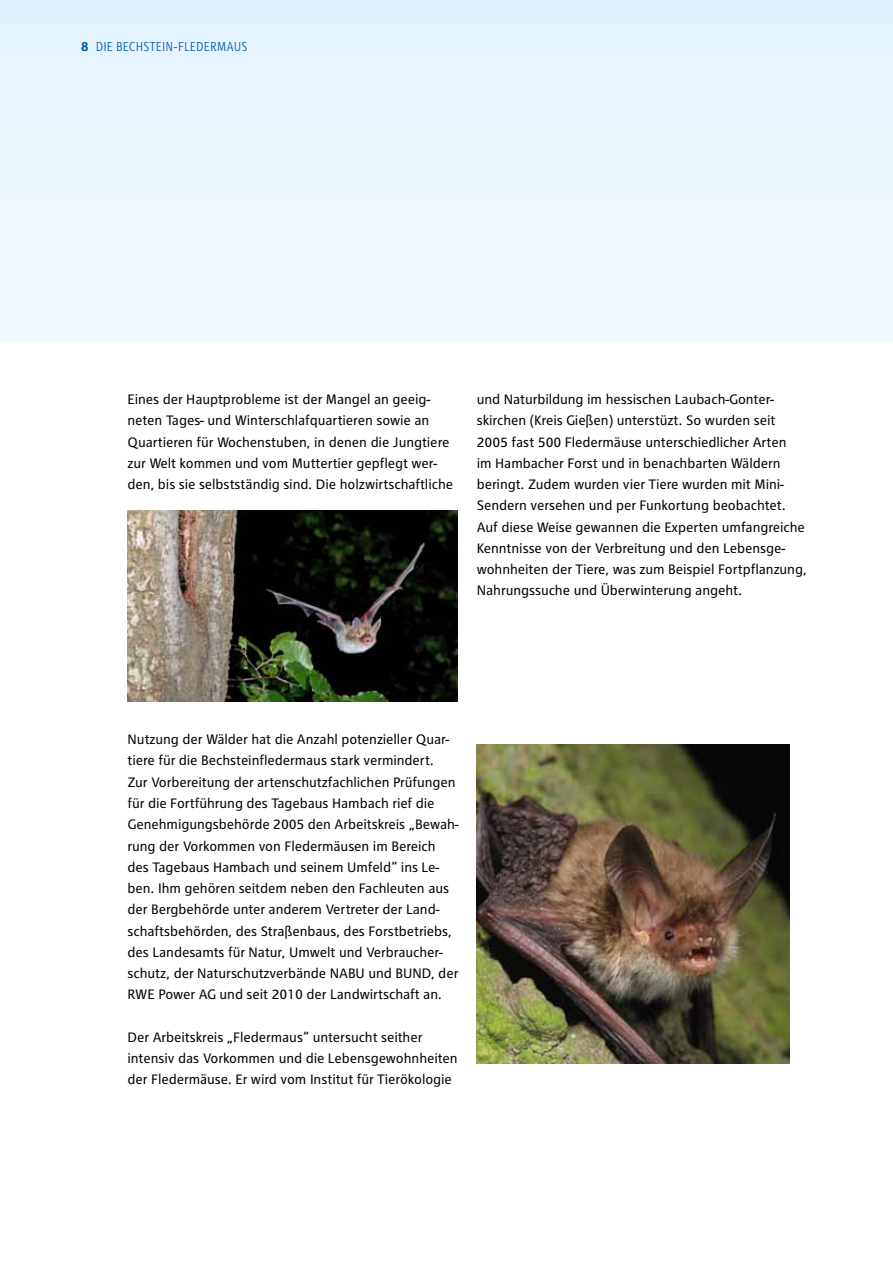
<style>
.page{position:relative;width:893px;height:1263px;background:#fff}
.page>*{position:absolute;margin:0;border:0;box-sizing:border-box;transform-origin:0 0}
.t1{font:14.25px/21.3px "RWE Text";letter-spacing:-.005em;color:#000}
.t2{font:300 condensed 13.5px "RWE Text";letter-spacing:.015em;color:#005da9}
.t3{font:700 13.5px "RWE Text";color:#005da9}
</style>
<div class="page">
<div style="left:0;top:0;width:893px;height:340px;background:#ecf7fe"></div>
<img style="left:128px;top:510px;width:329px;height:192px">
<img style="left:477px;top:744px;width:313px;height:319px">
<p class="t3" style="left:81px;top:39px;width:10px">8</p>
<p class="t2" style="left:96px;top:39px;width:153px">DIE BECHSTEIN-FLEDERMAUS</p>
<p class="t1" style="left:128px;top:388px;width:327px">Eines der Hauptprobleme ist der Mangel an geeig&shy;neten Tages- und Winterschlafquartieren sowie an Quartieren für Wochenstuben, in denen die Jungtiere zur Welt kommen und vom Muttertier gepflegt wer&shy;den, bis sie selbstständig sind. Die holzwirtschaftliche</p>
<p class="t1" style="left:477px;top:388px;width:332px">und Naturbildung im hessischen Laubach-Gonter&shy;skirchen (Kreis Gießen) unterstüzt. So wurden seit 2005 fast 500 Fledermäuse unterschiedlicher Arten<br>im Hambacher Forst und in benachbarten Wäldern beringt. Zudem wurden vier Tiere wurden mit Mini-Sendern versehen und per Funkortung beobachtet.<br>Auf diese Weise gewannen die Experten umfangreiche Kenntnisse von der Verbreitung und den Lebensge&shy;wohnheiten der Tiere, was zum Beispiel Fortpflanzung, Nahrungssuche und Überwinterung angeht.</p>
<p class="t1" style="left:128px;top:729px;width:333px">Nutzung der Wälder hat die Anzahl potenzieller Quar&shy;tiere für die Bechsteinfledermaus stark vermindert.<br>Zur Vorbereitung der artenschutzfachlichen Prüfungen für die Fortführung des Tagebaus Hambach rief die Genehmigungsbehörde 2005 den Arbeitskreis „Bewah&shy;rung der Vorkommen von Fledermäusen im Bereich des Tagebaus Hambach und seinem Umfeld“ ins Le&shy;ben. Ihm gehören seitdem neben den Fachleuten aus der Bergbehörde unter anderem Vertreter der Land&shy;schaftsbehörden, des Straßenbaus, des Forstbetriebs, des Landesamts für Natur, Umwelt und Verbraucher&shy;schutz, der Naturschutzverbände NABU und BUND, der RWE Power AG und seit 2010 der Landwirtschaft an.</p>
<p class="t1" style="left:128px;top:1026px;width:332px">Der Arbeitskreis „Fledermaus“ untersucht seither intensiv das Vorkommen und die Lebensgewohnheiten der Fledermäuse. Er wird vom Institut für Tierökologie</p>
</div>
